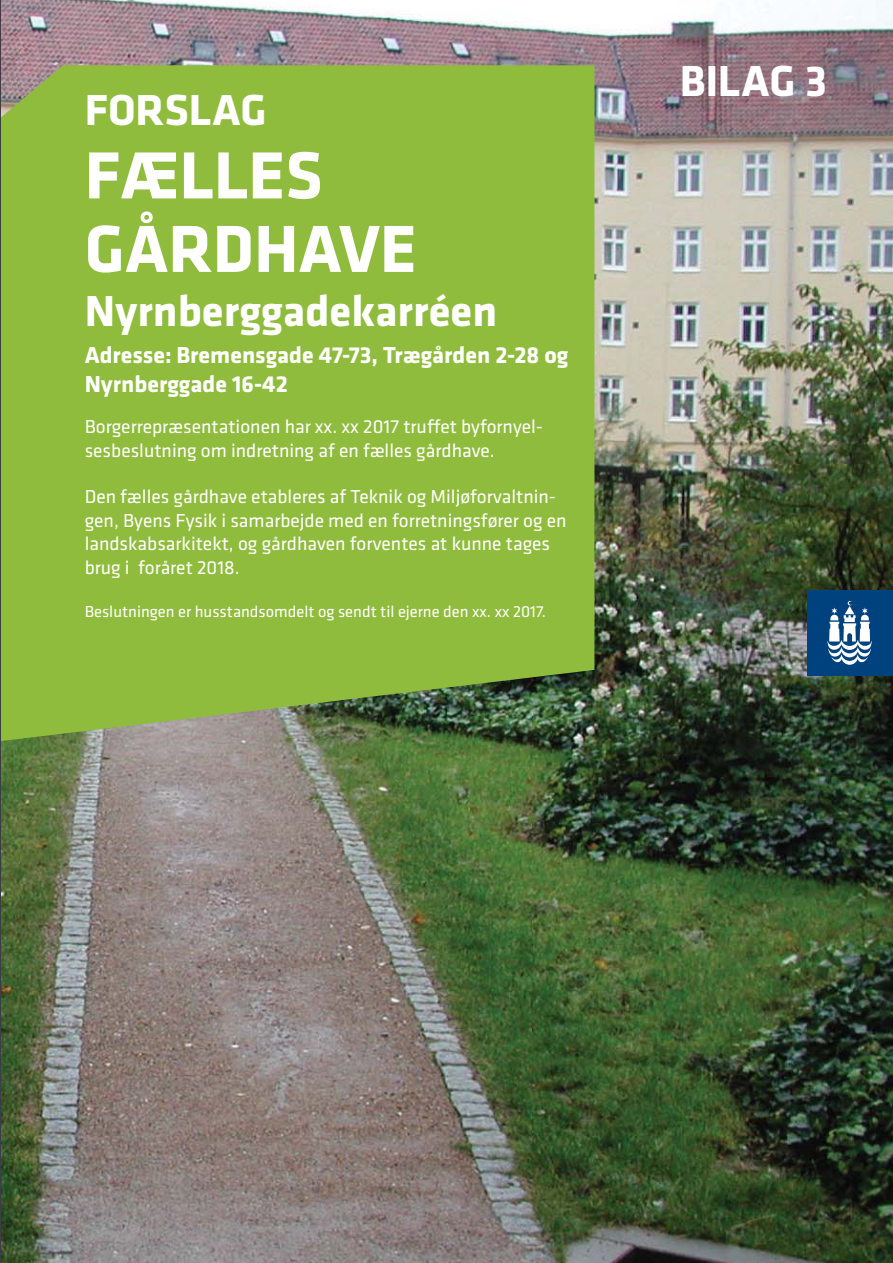
<style>
.page{position:relative;width:893px;height:1263px;background:#fff}
.page>*{position:absolute;margin:0;border:0;box-sizing:border-box;transform-origin:0 0}
.t1{font:700 69px/73.5px "Klavika";color:#fff}
.t2{font:700 45px "Klavika";color:#fff}
.t3{font:700 24px/28.8px "Klavika";color:#fff}
.t4{font:19.5px/23.4px "Klavika";color:#fff}
.t5{font:16.5px "Klavika";color:#fff}
</style>
<div class="page">
<img style="left:1px;top:0;width:892px;height:1263px">
<div style="left:1px;top:65px;width:593px;height:676px;background:#90bc3e"></div>
<div style="left:807px;top:590px;width:86px;height:85px;background:#00427e"></div>
<svg style="left:827px;top:601px;width:45px;height:64px"></svg>
<hr style="left:0;top:0;width:1px;height:1263px;background:#3e3d47">
<h2 class="t2" style="left:85px;top:86px;width:183px">FORSLAG</h2>
<h1 class="t1" style="left:85px;top:139px;width:333px">FÆLLES<br>GÅRDHAVE</h1>
<h2 class="t2" style="left:85px;top:286px;width:414px">Nyrnberggadekarréen</h2>
<p class="t3" style="left:85px;top:341px;width:485px">Adresse: Bremensgade 47-73, Trægården 2-28 og<br>Nyrnberggade 16-42</p>
<p class="t4" style="left:85px;top:416px;width:460px">Borgerrepræsentationen har xx. xx 2017 truffet byfornyel&shy;sesbeslutning om indretning af en fælles gårdhave.</p>
<p class="t4" style="left:85px;top:486px;width:483px">Den fælles gårdhave etableres af Teknik og Miljøforvaltnin&shy;gen, Byens Fysik i samarbejde med en forretningsfører og en landskabsarkitekt, og gårdhaven forventes at kunne tages brug i foråret 2018.</p>
<p class="t5" style="left:85px;top:604px;width:463px">Beslutningen er husstandsomdelt og sendt til ejerne den xx. xx 2017.</p>
<h2 class="t2" style="left:680px;top:57px;width:149px">BILAG 3</h2>
</div>
